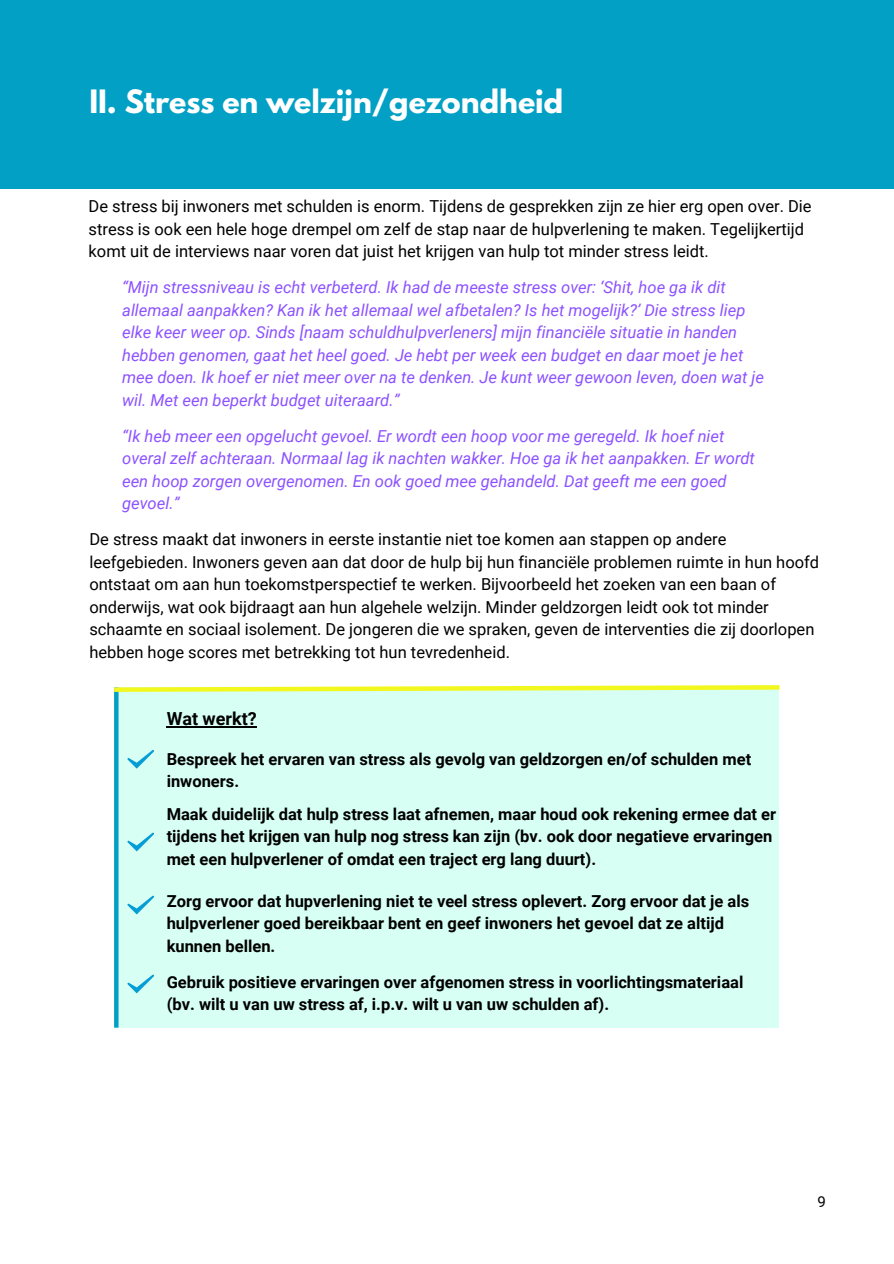
<style>
.page{position:relative;width:894px;height:1264px;background:#fff}
.page>*{position:absolute;margin:0;border:0;box-sizing:border-box;transform-origin:0 0}
.t1{font:700 28.5px "League Spartan";color:#fff}
.t2{font:700 18px "Roboto";color:#000}
.t3{font:16.5px/22.5px "Roboto";color:#000}
.t4{font:italic 16.5px/22.5px "Roboto";color:#8c52ff}
.t5{font:700 16.5px/22.5px "Roboto";color:#000}
.t6{font:15px "Roboto";color:#000}
</style>
<div class="page">
<div style="left:0;top:0;width:893px;height:189px;background:#03a0c5"></div>
<div style="left:119px;top:687px;width:659px;height:340px;background:#d7fff3"></div>
<svg style="left:114px;top:694px;width:4px;height:333px"></svg>
<svg style="left:114px;top:685px;width:666px;height:9px"></svg>
<svg style="left:127px;top:750px;width:27px;height:18px"></svg>
<hr style="left:167px;top:726px;width:90px;height:1px;background:#000">
<svg style="left:127px;top:832px;width:27px;height:19px"></svg>
<svg style="left:127px;top:895px;width:27px;height:19px"></svg>
<svg style="left:127px;top:974px;width:27px;height:19px"></svg>
<p class="t1" style="left:89px;top:88px;width:475px">II. Stress en welzijn/gezondheid</p>
<h1 class="t3" style="left:89px;top:195px;width:724px">De stress bij inwoners met schulden is enorm. Tijdens de gesprekken zijn ze hier erg open over. Die stress is ook een hele hoge drempel om zelf de stap naar de hulpverlening te maken. Tegelijkertijd komt uit de interviews naar voren dat juist het krijgen van hulp tot minder stress leidt.</h1>
<p class="t4" style="left:122px;top:276px;width:643px">“Mijn stressniveau is echt verbeterd. Ik had de meeste stress over: ‘Shit, hoe ga ik dit allemaal aanpakken? Kan ik het allemaal wel afbetalen? Is het mogelijk?’ Die stress liep elke keer weer op. Sinds [naam schuldhulpverleners] mijn financiële situatie in handen hebben genomen, gaat het heel goed. Je hebt per week een budget en daar moet je het mee doen. Ik hoef er niet meer over na te denken. Je kunt weer gewoon leven, doen wat je wil. Met een beperkt budget uiteraard.”</p>
<h2 class="t4" style="left:122px;top:425px;width:634px">“Ik heb meer een opgelucht gevoel. Er wordt een hoop voor me geregeld. Ik hoef niet overal zelf achteraan. Normaal lag ik nachten wakker. Hoe ga ik het aanpakken. Er wordt een hoop zorgen overgenomen. En ook goed mee gehandeld. Dat geeft me een goed gevoel.”</h2>
<p class="t3" style="left:89px;top:528px;width:731px">De stress maakt dat inwoners in eerste instantie niet toe komen aan stappen op andere leefgebieden. Inwoners geven aan dat door de hulp bij hun financiële problemen ruimte in hun hoofd ontstaat om aan hun toekomstperspectief te werken. Bijvoorbeeld het zoeken van een baan of onderwijs, wat ook bijdraagt aan hun algehele welzijn. Minder geldzorgen leidt ook tot minder schaamte en sociaal isolement. De jongeren die we spraken, geven de interventies die zij doorlopen hebben hoge scores met betrekking tot hun tevredenheid.</p>
<h2 class="t2" style="left:167px;top:708px;width:92px">Wat werkt?</h2>
<p class="t5" style="left:167px;top:747px;width:586px">Bespreek het ervaren van stress als gevolg van geldzorgen en/of schulden met inwoners.</p>
<h2 class="t5" style="left:167px;top:803px;width:610px">Maak duidelijk dat hulp stress laat afnemen, maar houd ook rekening ermee dat er tijdens het krijgen van hulp nog stress kan zijn (bv. ook door negatieve ervaringen met een hulpverlener of omdat een traject erg lang duurt).</h2>
<p class="t5" style="left:167px;top:889px;width:584px">Zorg ervoor dat hupverlening niet te veel stress oplevert. Zorg ervoor dat je als hulpverlener goed bereikbaar bent en geef inwoners het gevoel dat ze altijd kunnen bellen.</p>
<p class="t5" style="left:167px;top:970px;width:578px">Gebruik positieve ervaringen over afgenomen stress in voorlichtingsmateriaal (bv. wilt u van uw stress af, i.p.v. wilt u van uw schulden af).</p>
<p class="t6" style="left:817px;top:1193px;width:10px">9</p>
</div>
